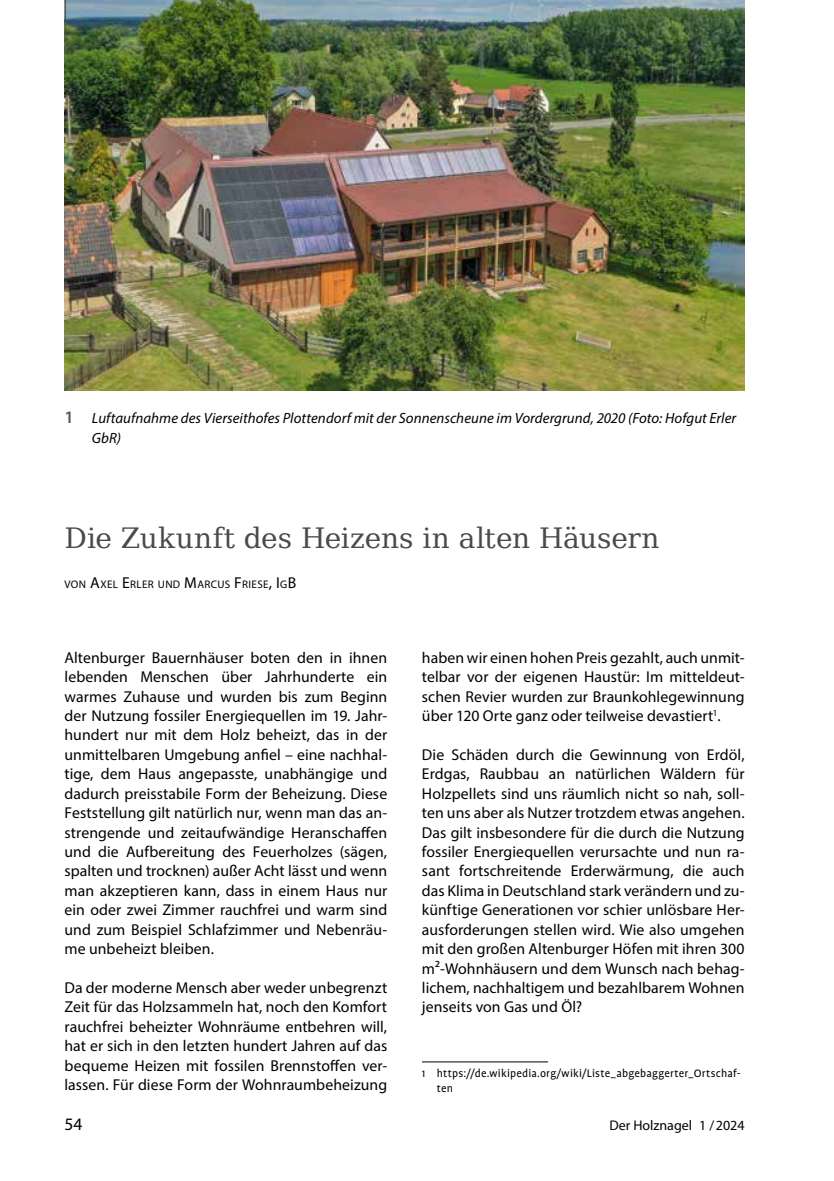
<style>
.page{position:relative;width:834px;height:1181px;background:#fff}
.page>*{position:absolute;margin:0;border:0;box-sizing:border-box;transform-origin:0 0}
.t1{font:28px "Prima Serif BT";color:#4a4a49}
.t2{font:17.5px "Myriad Pro";color:#000}
.t3{font:15.75px/19.4px "Myriad Pro";letter-spacing:.005em;color:#000;text-align:justify}
.t4{font:italic 14.88px/19.2px "Myriad Pro";letter-spacing:.005em;color:#000}
.t5{font:14px "Myriad Pro";color:#000}
.t6{font:12.25px/14.9px "Profile Pro";letter-spacing:.015em;color:#000}
.t7{font:11.03px "Myriad Pro";letter-spacing:.035em;color:#000}
.s1{font-weight:600;font-style:normal;font-size:17.5px;color:#575756}
.s2{font-size:15.75px}
</style>
<div class="page">
<img style="left:64px;top:0;width:680px;height:391px">
<hr style="left:65px;top:0;width:1px;height:53px;background:#575756">
<hr style="left:422px;top:1061px;width:126px;height:1px;background:#000">
<p class="t4" style="left:92px;top:408px;width:646px;text-indent:-27px"><span class="s1">1</span> Luftaufnahme des Vierseithofes Plottendorf mit der Sonnenscheune im Vordergrund, 2020 (Foto: Hofgut Erler<br>GbR)</p>
<h1 class="t1" style="left:64px;top:517px;width:596px">Die Zukunft des Heizens in alten Häusern</h1>
<p class="t7" style="left:64px;top:578px;width:233px">VON <span class="s2">A</span>XEL <span class="s2">E</span>RLER UND <span class="s2">M</span>ARCUS <span class="s2">F</span>RIESE<span class="s2">, I</span> G<span class="s2">B</span></p>
<p class="t3" style="left:64px;top:647px;width:324px">Altenburger Bauernhäuser boten den in ihnen lebenden Menschen über Jahrhunderte ein warmes Zuhause und wurden bis zum Beginn der Nutzung fossiler Energiequellen im 19. Jahr&shy;hundert nur mit dem Holz beheizt, das in der unmittelbaren Umgebung anfiel – eine nachhal&shy;tige, dem Haus angepasste, unabhängige und dadurch preisstabile Form der Beheizung. Diese Feststellung gilt natürlich nur, wenn man das an&shy;strengende und zeitaufwändige Heranschaffen und die Aufbereitung des Feuerholzes (sägen, spalten und trocknen) außer Acht lässt und wenn man akzeptieren kann, dass in einem Haus nur ein oder zwei Zimmer rauchfrei und warm sind und zum Beispiel Schlafzimmer und Nebenräu&shy;me unbeheizt bleiben.</p>
<p class="t3" style="left:64px;top:977px;width:324px">Da der moderne Mensch aber weder unbegrenzt Zeit für das Holzsammeln hat, noch den Komfort rauchfrei beheizter Wohnräume entbehren will, hat er sich in den letzten hundert Jahren auf das bequeme Heizen mit fossilen Brennstoffen ver&shy;lassen. Für diese Form der Wohnraumbeheizung</p>
<p class="t3" style="left:422px;top:647px;width:324px">haben wir einen hohen Preis gezahlt, auch unmit&shy;telbar vor der eigenen Haustür: Im mitteldeut&shy;schen Revier wurden zur Braunkohlegewinnung über 120 Orte ganz oder teilweise devastiert<sup>1</sup>.</p>
<p class="t3" style="left:422px;top:744px;width:324px">Die Schäden durch die Gewinnung von Erdöl, Erdgas, Raubbau an natürlichen Wäldern für Holzpellets sind uns räumlich nicht so nah, soll&shy;ten uns aber als Nutzer trotzdem etwas angehen.<br>Das gilt insbesondere für die durch die Nutzung fossiler Energiequellen verursachte und nun ra&shy;sant fortschreitende Erderwärmung, die auch das Klima in Deutschland stark verändern und zu&shy;künftige Generationen vor schier unlösbare Her&shy;ausforderungen stellen wird. Wie also umgehen mit den großen Altenburger Höfen mit ihren 300 m²-Wohnhäusern und dem Wunsch nach behag&shy;lichem, nachhaltigem und bezahlbarem Wohnen jenseits von Gas und Öl?</p>
<p class="t6" style="left:437px;top:1066px;width:305px;text-indent:-15px">1 https://de.wikipedia.org/wiki/Liste_abgebaggerter_Ortschaf&shy;ten</p>
<p class="t2" style="left:64px;top:1113px;width:19px">54</p>
<p class="t5" style="left:609px;top:1116px;width:137px">Der Holznagel 1 /2024</p>
</div>
